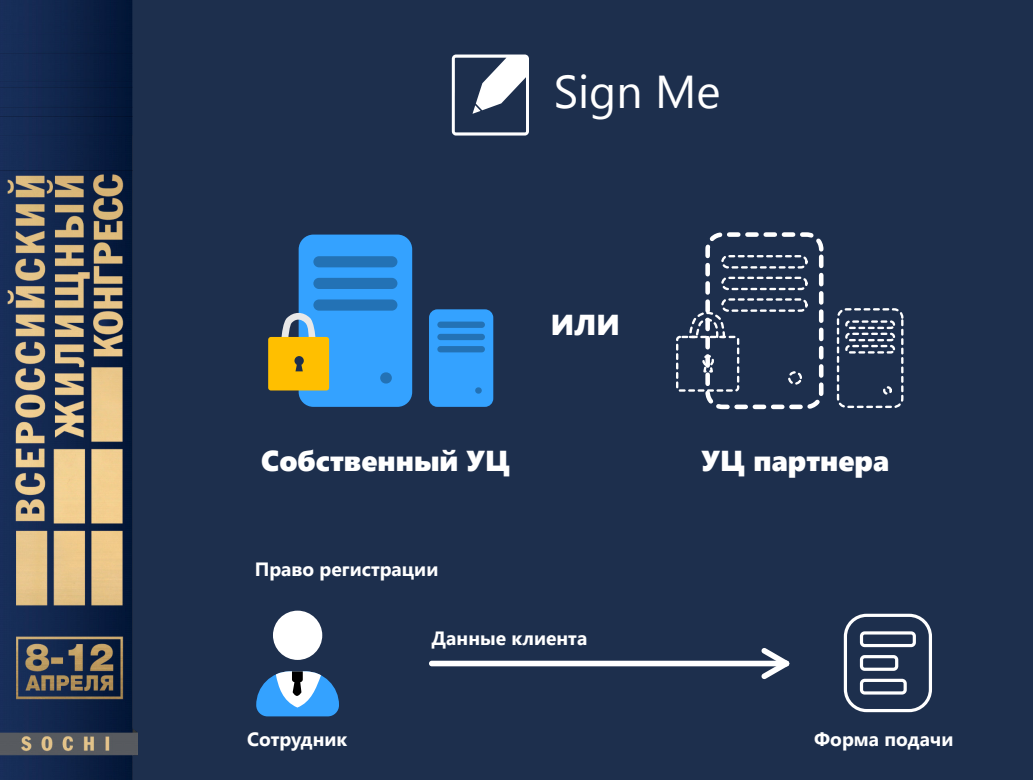
<style>
.page{position:relative;width:1033px;height:780px;background:#1d2f4d}
.page>*{position:absolute;margin:0;border:0;box-sizing:border-box;transform-origin:0 0}
.t1{font:46.04px "Segoe UI";color:#fff}
.t2{font:28.8px "Segoe UI Black";color:#fff}
.t3{font:700 19.2px "Segoe UI";color:#fff}
</style>
<div class="page">
<div style="left:844px;top:614px;width:88px;height:98px;border:3px solid #fff;border-radius:21px"></div>
<div style="left:860px;top:631px;width:56px;height:16px;border:3px solid #fff;border-radius:3px"></div>
<div style="left:860px;top:655px;width:38px;height:16px;border:3px solid #fff;border-radius:3px"></div>
<div style="left:860px;top:679px;width:47px;height:16px;border:3px solid #fff;border-radius:3px"></div>
<div style="left:429px;top:661px;width:360px;height:5px;background:#fff;border-radius:3px"></div>
<svg style="left:761px;top:648px;width:28px;height:31px"></svg>
<div style="left:273px;top:611px;width:49px;height:49px;background:#fff;border-radius:50%"></div>
<svg style="left:256px;top:671px;width:83px;height:45px;background:#5e9ed5"></svg>
<div style="left:299px;top:235px;width:113px;height:172px;background:#34a2ff;border-radius:15px"></div>
<div style="left:313px;top:256px;width:84px;height:11px;background:#2372b5;border-radius:6px"></div>
<div style="left:313px;top:278px;width:84px;height:11px;background:#2372b5;border-radius:6px"></div>
<div style="left:313px;top:299px;width:84px;height:12px;background:#2372b5;border-radius:6px"></div>
<div style="left:380px;top:372px;width:12px;height:12px;background:#2372b5;border-radius:6px"></div>
<div style="left:429px;top:309px;width:64px;height:98px;background:#34a2ff;border-radius:8px"></div>
<div style="left:437px;top:322px;width:48px;height:6px;background:#2372b5;border-radius:3px"></div>
<div style="left:437px;top:334px;width:48px;height:6px;background:#2372b5;border-radius:3px"></div>
<div style="left:437px;top:346px;width:48px;height:6px;background:#2372b5;border-radius:3px"></div>
<div style="left:475px;top:387px;width:7px;height:7px;background:#2372b5;border-radius:3px"></div>
<svg style="left:268px;top:311px;width:61px;height:80px"></svg>
<div style="left:705px;top:232px;width:118px;height:177px;border:5px dashed #fff;border-radius:15px"></div>
<div style="left:721px;top:255px;width:86px;height:14px;border:2px dashed #fff;border-radius:6px"></div>
<div style="left:721px;top:277px;width:86px;height:13px;border:2px dashed #fff;border-radius:6px"></div>
<div style="left:721px;top:298px;width:86px;height:14px;border:2px dashed #fff;border-radius:6px"></div>
<div style="left:788px;top:371px;width:14px;height:14px;border:2px dashed #fff;border-radius:6px"></div>
<div style="left:837px;top:308px;width:66px;height:100px;border:2px dashed #fff;border-radius:8px"></div>
<div style="left:845px;top:320px;width:50px;height:9px;border:2px dashed #fff;border-radius:3px"></div>
<div style="left:845px;top:333px;width:50px;height:8px;border:2px dashed #fff;border-radius:3px"></div>
<div style="left:845px;top:345px;width:50px;height:9px;border:2px dashed #fff;border-radius:3px"></div>
<div style="left:883px;top:386px;width:9px;height:9px;border:2px dashed #fff;border-radius:3px"></div>
<svg style="left:676px;top:308px;width:64px;height:85px"></svg>
<svg style="left:452px;top:55px;width:77px;height:81px"></svg>
<img style="left:0;top:131px;width:138px;height:649px">
<img style="left:0;top:116px;width:132px;height:54px">
<img style="left:0;top:0;width:132px;height:116px">
<h1 class="t1" style="left:554px;top:75px;width:168px">Sign Me</h1>
<h2 class="t2" style="left:551px;top:314px;width:70px">ИЛИ</h2>
<h2 class="t2" style="left:261px;top:450px;width:251px">Собственный УЦ</h2>
<h2 class="t2" style="left:701px;top:450px;width:189px">УЦ партнера</h2>
<p class="t3" style="left:255px;top:562px;width:185px">Право регистрации</p>
<p class="t3" style="left:431px;top:631px;width:157px">Данные клиента</p>
<p class="t3" style="left:247px;top:732px;width:102px">Сотрудник</p>
<p class="t3" style="left:814px;top:732px;width:141px">Форма подачи</p>
</div>
